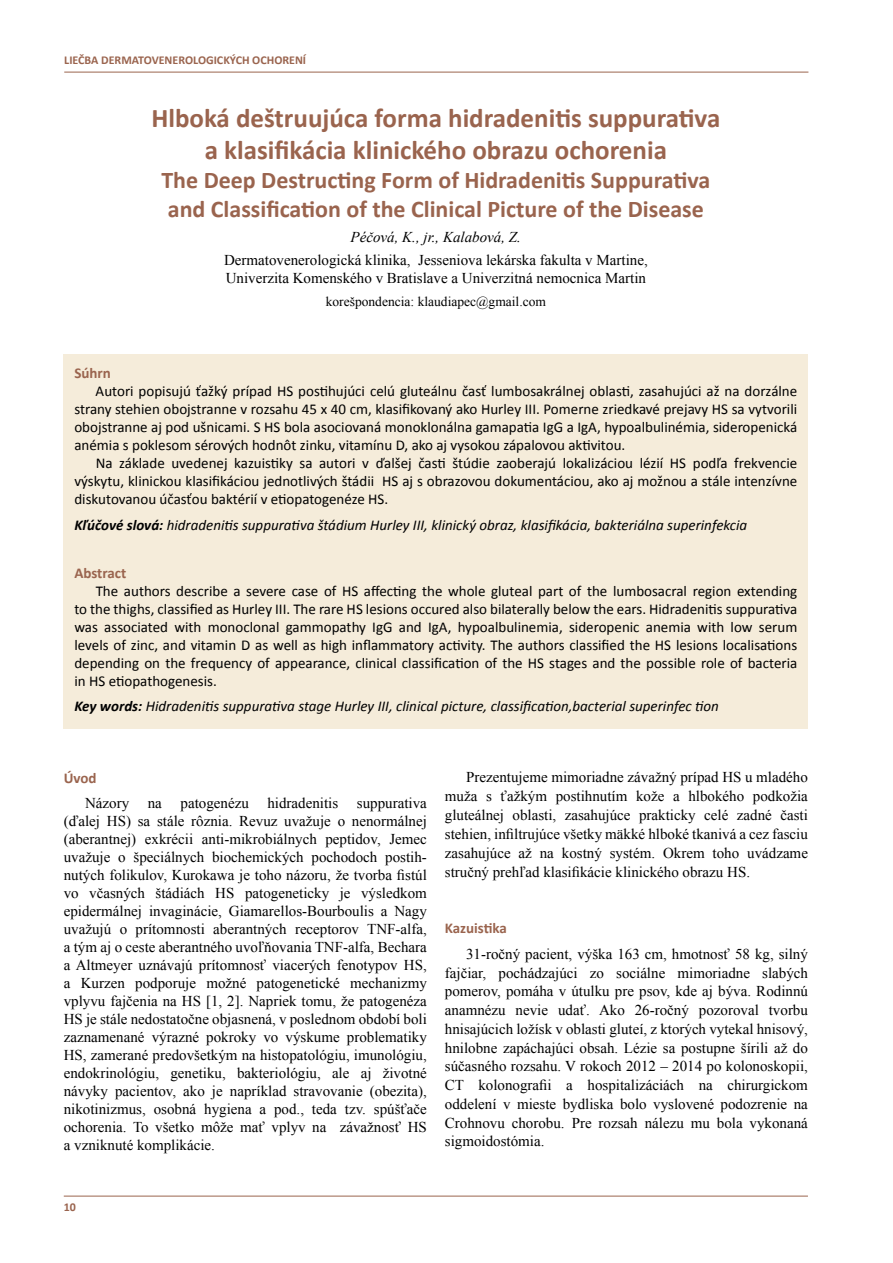
<style>
.page{position:relative;width:893px;height:1263px;background:#fff}
.page>*{position:absolute;margin:0;border:0;box-sizing:border-box;transform-origin:0 0}
.t1{font:700 27px/32.4px "Calibri";color:#9a644e;text-align:center}
.t2{font:700 24px/28.8px "Calibri";color:#9a644e}
.t3{font:15px/18px "Times New Roman";color:#000;text-align:justify}
.t4{font:15px/18px "Calibri";color:#000;text-align:justify}
.t5{font:italic 15px "Calibri";color:#000}
.t6{font:700 15px "Calibri";color:#9a644e}
.t7{font:italic 15px "Times New Roman";color:#000}
.t8{font:13.5px "Times New Roman";color:#000}
.t9{font:700 12px "Calibri";color:#9a644e}
.s1{font-weight:700}
</style>
<div class="page">
<hr style="left:64px;top:72px;width:744px;height:1px;background:#9a644e">
<hr style="left:64px;top:1196px;width:744px;height:1px;background:#9a644e">
<div style="left:64px;top:354px;width:744px;height:374px;background:#f5ecda"></div>
<p class="t9" style="left:64px;top:52px;width:243px">LIEČBA DERMATOVENEROLOGICKÝCH OCHORENÍ</p>
<h1 class="t1" style="left:151px;top:101px;width:570px">Hlboká deštruujúca forma hidradenitis suppurativa a klasifikácia klinického obrazu ochorenia</h1>
<h2 class="t2" style="left:161px;top:165px;width:550px">The Deep Destructing Form of Hidradenitis Suppurativa and Classification of the Clinical Picture of the Disease</h2>
<p class="t7" style="left:351px;top:227px;width:172px">Péčová, K., jr., Kalabová, Z.</p>
<p class="t3" style="left:224px;top:250px;width:425px">Dermatovenerologická klinika, Jesseniova lekárska fakulta v Martine,<br>Univerzita Komenského v Bratislave a Univerzitná nemocnica Martin</p>
<p class="t8" style="left:326px;top:293px;width:222px">korešpondencia: klaudiapec@gmail.com</p>
<p class="t6" style="left:74px;top:363px;width:38px">Súhrn</p>
<p class="t4" style="left:74px;top:382px;width:724px;text-indent:21px">Autori popisujú ťažký prípad HS postihujúci celú gluteálnu časť lumbosakrálnej oblasti, zasahujúci až na dorzálne strany stehien obojstranne v rozsahu 45 x 40 cm, klasifikovaný ako Hurley III. Pomerne zriedkavé prejavy HS sa vytvorili obojstranne aj pod ušnicami. S HS bola asociovaná monoklonálna gamapatia IgG a IgA, hypoalbulinémia, sideropenická anémia s poklesom sérových hodnôt zinku, vitamínu D, ako aj vysokou zápalovou aktivitou.</p>
<p class="t4" style="left:74px;top:454px;width:724px;text-indent:21px">Na základe uvedenej kazuistiky sa autori v ďalšej časti štúdie zaoberajú lokalizáciou lézií HS podľa frekvencie výskytu, klinickou klasifikáciou jednotlivých štádii HS aj s obrazovou dokumentáciou, ako aj možnou a stále intenzívne diskutovanou účasťou baktérií v etiopatogenéze HS.</p>
<p class="t5" style="left:74px;top:514px;width:674px"><span class="s1">Kľúčové slová:</span> hidradenitis suppurativa štádium Hurley III, klinický obraz, klasifikácia, bakteriálna superinfekcia</p>
<p class="t6" style="left:74px;top:563px;width:53px">Abstract</p>
<p class="t4" style="left:74px;top:582px;width:724px;text-indent:21px">The authors describe a severe case of HS affecting the whole gluteal part of the lumbosacral region extending to the thighs, classified as Hurley III. The rare HS lesions occured also bilaterally below the ears. Hidradenitis suppurativa was associated with monoclonal gammopathy IgG and IgA, hypoalbulinemia, sideropenic anemia with low serum levels of zinc, and vitamin D as well as high inflammatory activity. The authors classified the HS lesions localisations depending on the frequency of appearance, clinical classification of the HS stages and the possible role of bacteria in HS etiopathogenesis.</p>
<p class="t5" style="left:74px;top:696px;width:646px"><span class="s1">Key words:</span> Hidradenitis suppurativa stage Hurley III, clinical picture, classification,bacterial superinfec tion</p>
<p class="t6" style="left:64px;top:768px;width:34px">Úvod</p>
<p class="t3" style="left:64px;top:794px;width:365px;text-indent:21px">Názory na patogenézu hidradenitis suppurativa (ďalej HS) sa stále rôznia. Revuz uvažuje o nenormálnej (aberantnej) exkrécii anti-mikrobiálnych peptidov, Jemec uvažuje o špeciálnych biochemických pochodoch postih&shy;nutých folikulov, Kurokawa je toho názoru, že tvorba fistúl vo včasných štádiách HS patogeneticky je výsledkom epidermálnej invaginácie, Giamarellos-Bourboulis a Nagy uvažujú o prítomnosti aberantných receptorov TNF-alfa, a tým aj o ceste aberantného uvoľňovania TNF-alfa, Bechara a Altmeyer uznávajú prítomnosť viacerých fenotypov HS, a Kurzen podporuje možné patogenetické mechanizmy vplyvu fajčenia na HS [1, 2]. Napriek tomu, že patogenéza HS je stále nedostatočne objasnená, v poslednom období boli zaznamenané výrazné pokroky vo výskume problematiky HS, zamerané predovšetkým na histopatológiu, imunológiu, endokrinológiu, genetiku, bakteriológiu, ale aj životné návyky pacientov, ako je napríklad stravovanie (obezita), nikotinizmus, osobná hygiena a pod., teda tzv. spúšťače ochorenia. To všetko môže mať vplyv na závažnosť HS a vzniknuté komplikácie.</p>
<p class="t3" style="left:445px;top:767px;width:365px;line-height:19px;text-indent:21px">Prezentujeme mimoriadne závažný prípad HS u mladého muža s ťažkým postihnutím kože a hlbokého podkožia gluteálnej oblasti, zasahujúce prakticky celé zadné časti stehien, infiltrujúce všetky mäkké hlboké tkanivá a cez fasciu zasahujúce až na kostný systém. Okrem toho uvádzame stručný prehľad klasifikácie klinického obrazu HS.</p>
<p class="t6" style="left:445px;top:918px;width:64px">Kazuistika</p>
<p class="t3" style="left:445px;top:944px;width:365px;line-height:18.8px;text-indent:21px">31-ročný pacient, výška 163 cm, hmotnosť 58 kg, silný fajčiar, pochádzajúci zo sociálne mimoriadne slabých pomerov, pomáha v útulku pre psov, kde aj býva. Rodinnú anamnézu nevie udať. Ako 26-ročný pozoroval tvorbu hnisajúcich ložísk v oblasti gluteí, z ktorých vytekal hnisový, hnilobne zapáchajúci obsah. Lézie sa postupne šírili až do súčasného rozsahu. V rokoch 2012 – 2014 po kolonoskopii, CT kolonografii a hospitalizáciách na chirurgickom oddelení v mieste bydliska bolo vyslovené podozrenie na Crohnovu chorobu. Pre rozsah nálezu mu bola vykonaná sigmoidostómia.</p>
<p class="t9" style="left:64px;top:1199px;width:14px">10</p>
</div>
